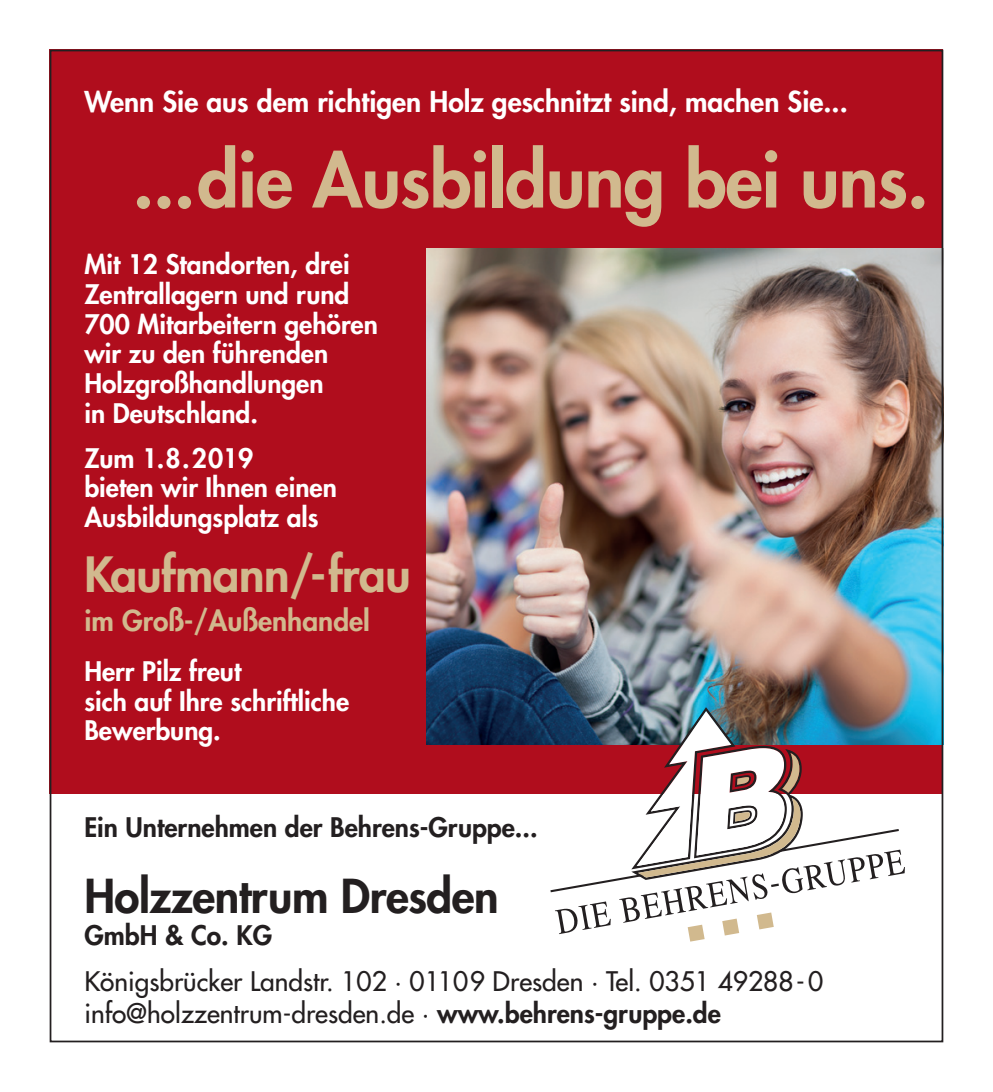
<style>
.page{position:relative;width:993px;height:1092px;background:#fff}
.page>*{position:absolute;margin:0;border:0;box-sizing:border-box;transform-origin:0 0}
.t1{font:800 73.5px "Futura";letter-spacing:-.01em;color:#d1b98e}
.t2{font:800 47.25px "Futura";letter-spacing:-.01em;color:#d1b98e}
.t3{font:800 45.5px "Futura";letter-spacing:-.01em;color:#231f20}
.t4{font:800 28px "Futura";color:#fff}
.t5{font:800 28px "Futura";color:#d1b98e}
.t6{font:800 26.25px/29.8px "Futura";color:#fff}
.t7{font:26.25px/31.5px "Futura";color:#231f20}
.t8{font:800 26.25px "Futura";color:#231f20}
.s1{font-weight:800}
</style>
<div class="page">
<div style="left:50px;top:50px;width:893px;height:744px;background:#b00d1d"></div>
<img style="left:427px;top:248px;width:513px;height:496px">
<svg style="left:550px;top:707px;width:354px;height:234px"></svg>
<p class="t4" style="left:84px;top:87px;width:764px">Wenn Sie aus dem richtigen Holz geschnitzt sind, machen Sie...</p>
<h1 class="t1" style="left:133px;top:144px;width:796px">...die Ausbildung bei uns.</h1>
<p class="t6" style="left:84px;top:251px;width:295px">Mit 12 Standorten, drei<br>Zentrallagern und rund<br>700 Mitarbeitern gehören wir zu den führenden<br>Holzgroßhandlungen<br>in Deutschland.</p>
<p class="t6" style="left:84px;top:445px;width:254px">Zum 1.8.2019<br>bieten wir Ihnen einen<br>Ausbildungsplatz als</p>
<h2 class="t2" style="left:84px;top:550px;width:327px">Kaufmann/-frau</h2>
<p class="t5" style="left:84px;top:607px;width:287px">im Groß-/Außenhandel</p>
<p class="t6" style="left:84px;top:658px;width:266px">Herr Pilz freut<br>sich auf Ihre schriftliche<br>Bewerbung.</p>
<p class="t8" style="left:84px;top:814px;width:454px">Ein Unternehmen der Behrens-Gruppe...</p>
<h3 class="t3" style="left:84px;top:873px;width:416px">Holzzentrum Dresden</h3>
<p class="t8" style="left:84px;top:921px;width:189px">GmbH &amp; Co. KG</p>
<p class="t7" style="left:84px;top:967px;width:740px">Königsbrücker Landstr. 102 · 01109 Dresden · Tel. 0351 49288-0 info@holzzentrum-dresden.de · <span class="s1">www.behrens-gruppe.de</span></p>
</div>
